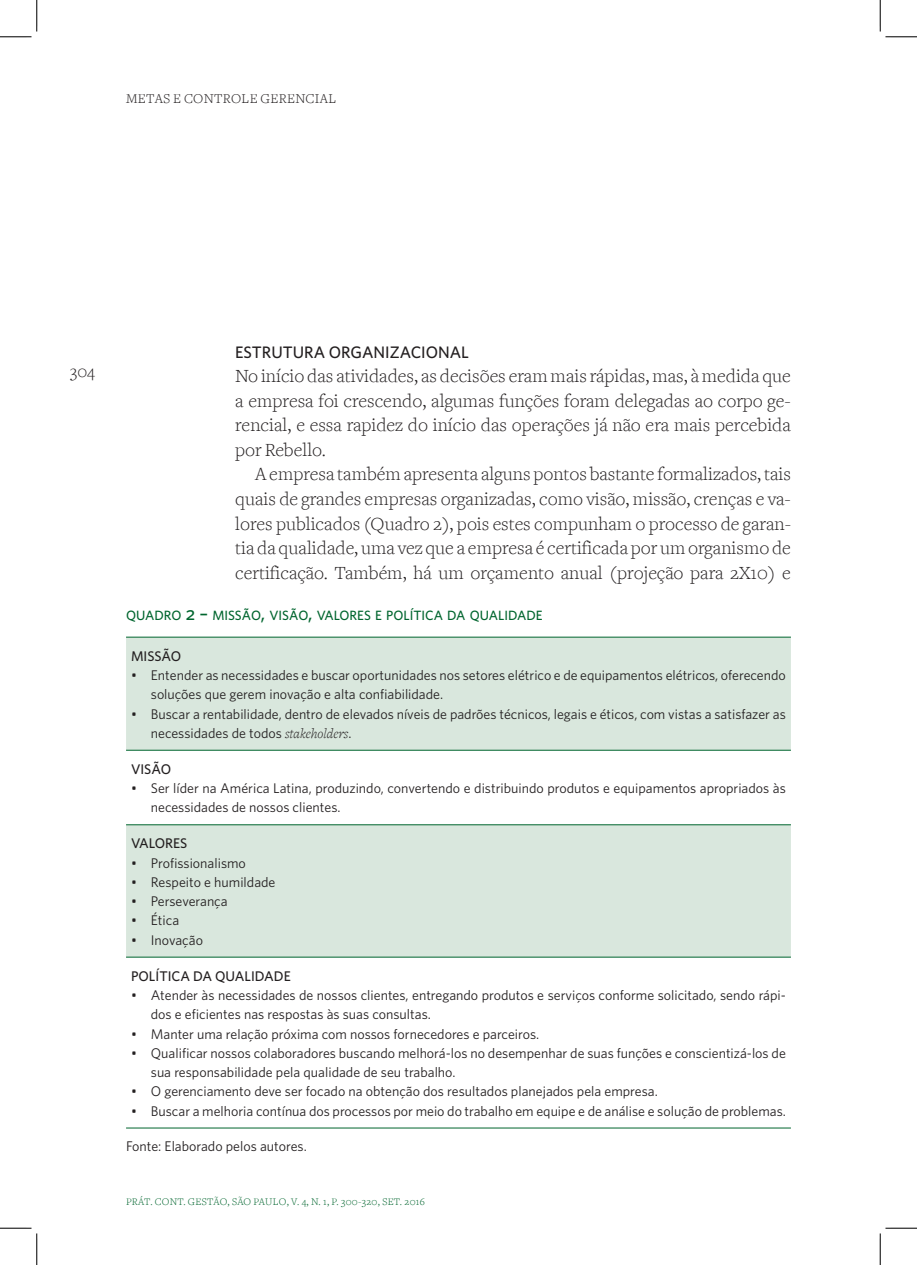
<style>
.page{position:relative;width:917px;height:1265px;background:#fff}
.page>*{position:absolute;margin:0;border:0;box-sizing:border-box;transform-origin:0 0}
.t1{font:300 19.25px/24.5px "Freight Text";color:#231f20;text-align:justify}
.t2{font:300 17.5px "Freight Text";color:#231f20}
.t3{font:500 16.62px "Whitney";color:#231f20}
.t4{font:14px/19.2px "Whitney";color:#231f20}
.t5{font:500 14px "Whitney";color:#231f20}
.t6{font:300 14px "Freight Text";color:#231f20}
.t7{font:13.47px "Whitney Medium SC";color:#00652e}
.t8{font:300 10.5px "Freight Text";letter-spacing:.03em;color:#00652e}
.s1{font-size:19.25px}
.s2{font-family:"Freight Text";font-weight:300;font-style:italic}
</style>
<div class="page">
<svg style="left:126px;top:637px;width:665px;height:319px;fill:#d9e7dd"></svg>
<hr style="left:126px;top:749px;width:665px;height:1px;background:#00652e">
<hr style="left:126px;top:824px;width:665px;height:1px;background:#00652e">
<hr style="left:126px;top:956px;width:665px;height:1px;background:#00652e">
<hr style="left:126px;top:636px;width:665px;height:1px;background:#00652e">
<hr style="left:126px;top:1127px;width:665px;height:1px;background:#00652e">
<hr style="left:0;top:36px;width:32px;height:1px;background:#000">
<hr style="left:885px;top:36px;width:32px;height:1px;background:#000">
<hr style="left:0;top:1227px;width:32px;height:1px;background:#000">
<hr style="left:885px;top:1227px;width:32px;height:1px;background:#000">
<hr style="left:36px;top:0;width:1px;height:32px;background:#000">
<hr style="left:36px;top:1233px;width:1px;height:31px;background:#000">
<hr style="left:880px;top:0;width:1px;height:32px;background:#000">
<hr style="left:880px;top:1233px;width:1px;height:31px;background:#000">
<p class="t6" style="left:126px;top:91px;width:21px">Metas</p>
<p class="t6" style="left:173px;top:91px;width:21px">e controle</p>
<p class="t6" style="left:261px;top:91px;width:10px">gerencial</p>
<p class="t2" style="left:70px;top:361px;width:26px">304</p>
<p class="t3" style="left:235px;top:341px;width:235px">ESTRUTURA ORGANIZACIONAL</p>
<h1 class="t1" style="left:235px;top:364px;width:557px">No início das atividades, as decisões eram mais rápidas, mas, à medida que a empresa foi crescendo, algumas funções foram delegadas ao corpo ge&shy;rencial, e essa rapidez do início das operações já não era mais percebida por Rebello.</h1>
<p class="t1" style="left:235px;top:462px;width:557px;text-indent:20px">A empresa também apresenta alguns pontos bastante formalizados, tais quais de grandes empresas organizadas, como visão, missão, crenças e va&shy;lores publicados (Quadro 2), pois estes compunham o processo de garan&shy;tia da qualidade, uma vez que a empresa é certificada por um organismo de certificação. Também, há um orçamento anual (projeção para 2X10) e</p>
<p class="t7" style="left:126px;top:607px;width:418px">QUADRO <span class="s1">2 –</span> MISSÃO<span class="s1">,</span> VISÃO<span class="s1">,</span> VALORES E POLÍTICA DA QUALIDADE</p>
<p class="t5" style="left:131px;top:646px;width:52px">MISSÃO</p>
<p class="t4" style="left:151px;top:665px;width:636px;text-indent:-20px">• Entender as necessidades e buscar oportunidades nos setores elétrico e de equipamentos elétricos, oferecendo soluções que gerem inovação e alta confiabilidade.</p>
<p class="t4" style="left:151px;top:703px;width:636px;text-indent:-20px">• Buscar a rentabilidade, dentro de elevados níveis de padrões técnicos, legais e éticos, com vistas a satisfazer as necessidades de todos <span class="s2">stakeholders</span>.</p>
<p class="t5" style="left:131px;top:759px;width:42px">VISÃO</p>
<p class="t4" style="left:151px;top:778px;width:636px;text-indent:-20px">• Ser líder na América Latina, produzindo, convertendo e distribuindo produtos e equipamentos apropriados às necessidades de nossos clientes.</p>
<p class="t5" style="left:131px;top:834px;width:58px">VALORES</p>
<p class="t4" style="left:131px;top:852px;width:116px">• Profissionalismo</p>
<p class="t4" style="left:131px;top:871px;width:146px">• Respeito e humildade</p>
<p class="t4" style="left:131px;top:891px;width:98px">• Perseverança</p>
<p class="t4" style="left:131px;top:910px;width:50px">• Ética</p>
<p class="t4" style="left:131px;top:929px;width:73px">• Inovação</p>
<p class="t5" style="left:131px;top:966px;width:161px">POLÍTICA DA QUALIDADE</p>
<p class="t4" style="left:151px;top:984px;width:636px;text-indent:-20px">• Atender às necessidades de nossos clientes, entregando produtos e serviços conforme solicitado, sendo rápi&shy;dos e eficientes nas respostas às suas consultas.</p>
<p class="t4" style="left:131px;top:1023px;width:410px">• Manter uma relação próxima com nossos fornecedores e parceiros.</p>
<p class="t4" style="left:151px;top:1042px;width:636px;text-indent:-20px">• Qualificar nossos colaboradores buscando melhorá-los no desempenhar de suas funções e conscientizá-los de sua responsabilidade pela qualidade de seu trabalho.</p>
<p class="t4" style="left:131px;top:1081px;width:528px">• O gerenciamento deve ser focado na obtenção dos resultados planejados pela empresa.</p>
<p class="t4" style="left:131px;top:1100px;width:656px">• Buscar a melhoria contínua dos processos por meio do trabalho em equipe e de análise e solução de problemas.</p>
<p class="t4" style="left:126px;top:1135px;width:182px">Fonte: Elaborado pelos autores.</p>
<p class="t8" style="left:126px;top:1195px;width:300px">PRÁT. CONT. GESTÃO, SÃO PAULO, V. 4, N. 1, P. 300-320, SET. 2016</p>
</div>
